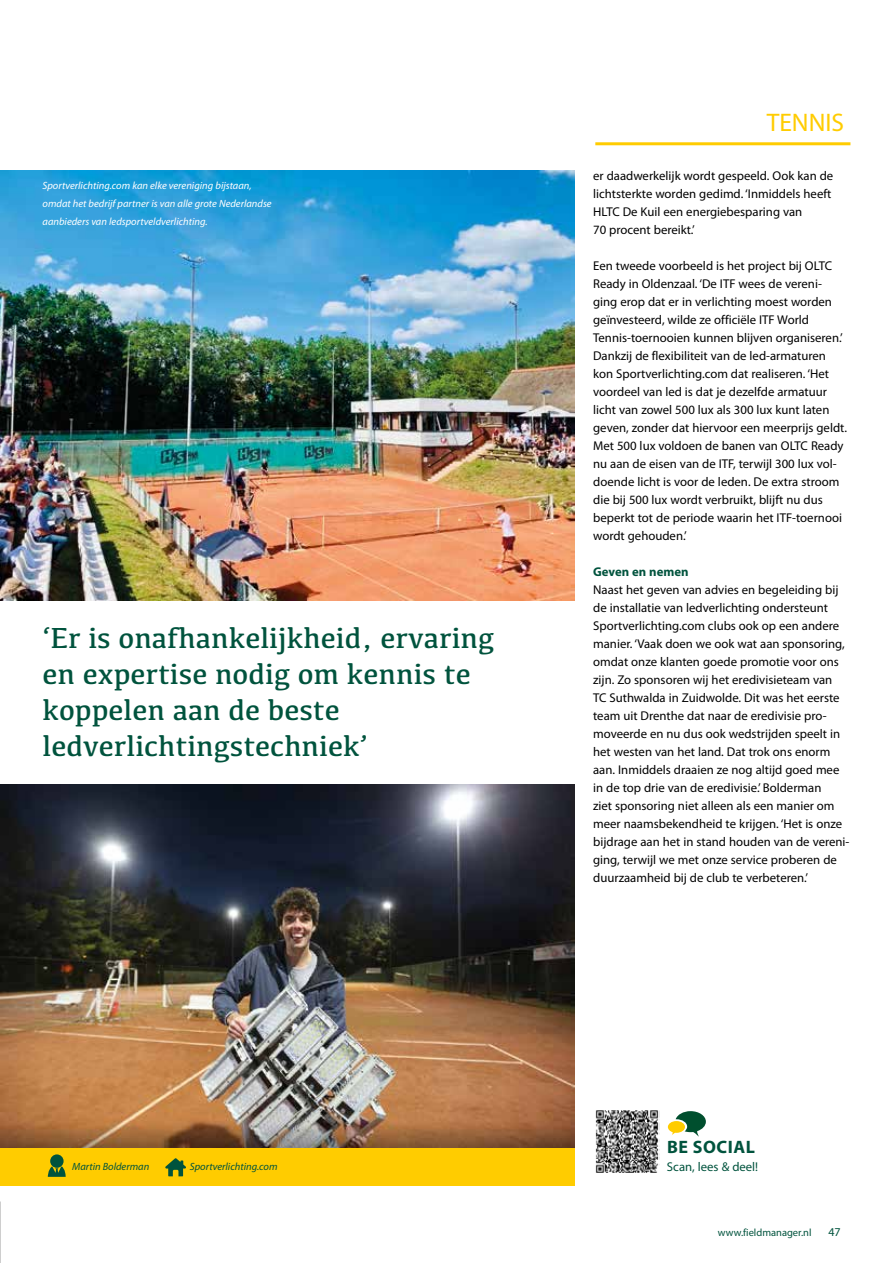
<style>
.page{position:relative;width:893px;height:1263px;background:#fff}
.page>*{position:absolute;margin:0;border:0;box-sizing:border-box;transform-origin:0 0}
.t1{font:30px/36px "Kefa";color:#00533d}
.t2{font:25.5px "Myriad Pro";color:#fc0}
.t3{font:700 18px "Myriad Pro";letter-spacing:.03em;color:#00533d}
.t4{font:12.75px/18px "Myriad Pro";color:#000}
.t5{font:12.75px "Myriad Pro";color:#00533d}
.t6{font:700 12.75px "Myriad Pro";color:#00533d}
.t7{font:12px "Myriad Pro";color:#00533d}
.t8{font:italic 10.5px/18px "Myriad Pro";color:#fff}
.t9{font:italic 10.5px "Myriad Pro";color:#00533d}
.t10{font:10.5px "Myriad Pro";color:#00533d}
</style>
<div class="page">
<hr style="left:595px;top:142px;width:255px;height:3px;background:#fc0">
<img style="left:0;top:785px;width:574px;height:364px">
<div style="left:0;top:1149px;width:574px;height:37px;background:#fc0"></div>
<svg style="left:48px;top:1166px;width:18px;height:11px"></svg>
<div style="left:50px;top:1154px;width:14px;height:14px;background:#00533d;border-radius:50%"></div>
<svg style="left:165px;top:1158px;width:21px;height:18px"></svg>
<img style="left:0;top:170px;width:574px;height:430px">
<img style="left:595px;top:1110px;width:65px;height:62px">
<svg style="left:668px;top:1111px;width:38px;height:26px"></svg>
<p class="t8" style="left:43px;top:176px;width:231px">Sportverlichting.com kan elke vereniging bijstaan, omdat het bedrijf partner is van alle grote Nederlandse aanbieders van ledsportveldverlichting.</p>
<h1 class="t1" style="left:43px;top:619px;width:453px">‘Er is onafhankelijkheid, ervaring en expertise nodig om kennis te koppelen aan de beste ledverlichtingstechniek’</h1>
<h2 class="t2" style="left:767px;top:107px;width:79px">TENNIS</h2>
<p class="t4" style="left:593px;top:167px;width:242px">er daadwerkelijk wordt gespeeld. Ook kan de lichtsterkte worden gedimd. ‘Inmiddels heeft HLTC De Kuil een energiebesparing van<br>70 procent bereikt.’</p>
<p class="t4" style="left:593px;top:257px;width:255px">Een tweede voorbeeld is het project bij OLTC Ready in Oldenzaal. ‘De ITF wees de vereni&shy;ging erop dat er in verlichting moest worden geïnvesteerd, wilde ze officiële ITF World Tennis-toernooien kunnen blijven organiseren.’ Dankzij de flexibiliteit van de led-armaturen kon Sportverlichting.com dat realiseren. ‘Het voordeel van led is dat je dezelfde armatuur licht van zowel 500 lux als 300 lux kunt laten geven, zonder dat hiervoor een meerprijs geldt.<br>Met 500 lux voldoen de banen van OLTC Ready nu aan de eisen van de ITF, terwijl 300 lux vol&shy;doende licht is voor de leden. De extra stroom die bij 500 lux wordt verbruikt, blijft nu dus beperkt tot de periode waarin het ITF-toernooi wordt gehouden.’</p>
<p class="t6" style="left:593px;top:563px;width:97px">Geven en nemen</p>
<p class="t4" style="left:593px;top:581px;width:258px">Naast het geven van advies en begeleiding bij de installatie van ledverlichting ondersteunt Sportverlichting.com clubs ook op een andere manier. ‘Vaak doen we ook wat aan sponsoring, omdat onze klanten goede promotie voor ons zijn. Zo sponsoren wij het eredivisieteam van<br>TC Suthwalda in Zuidwolde. Dit was het eerste team uit Drenthe dat naar de eredivisie pro&shy;moveerde en nu dus ook wedstrijden speelt in het westen van het land. Dat trok ons enorm aan. Inmiddels draaien ze nog altijd goed mee in de top drie van de eredivisie.’ Bolderman<br>ziet sponsoring niet alleen als een manier om meer naamsbekendheid te krijgen. ‘Het is onze bijdrage aan het in stand houden van de vereni&shy;ging, terwijl we met onze service proberen de duurzaamheid bij de club te verbeteren.’</p>
<p class="t9" style="left:72px;top:1160px;width:79px">Martin Bolderman</p>
<p class="t9" style="left:190px;top:1160px;width:89px">Sportverlichting.com</p>
<h3 class="t3" style="left:667px;top:1135px;width:89px">BE SOCIAL</h3>
<p class="t5" style="left:667px;top:1159px;width:93px">Scan, lees &amp; deel!</p>
<p class="t10" style="left:718px;top:1226px;width:95px">www.fieldmanager.nl</p>
<p class="t7" style="left:828px;top:1224px;width:14px">47</p>
</div>
